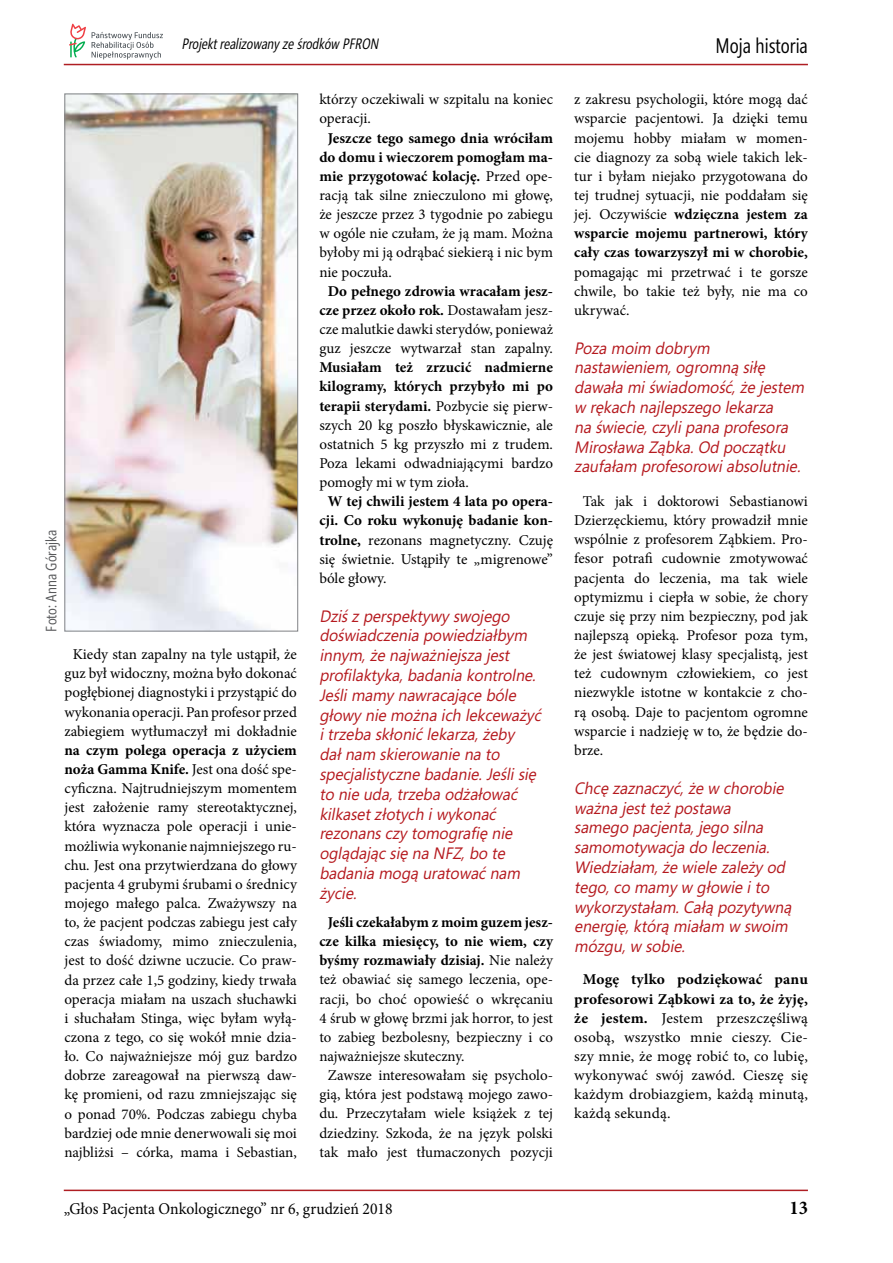
<style>
.page{position:relative;width:893px;height:1263px;background:#fff}
.page>*{position:absolute;margin:0;border:0;box-sizing:border-box;transform-origin:0 0}
.t1{font:21px "Segoe Condensed";color:#000;scale:.95 1}
.t2{font:700 19.5px "Minion Pro";color:#000;scale:.95 1}
.t3{font:italic 16.5px/19.8px "Segoe";color:#b5191e;scale:.95 1}
.t4{font:16.5px "Minion Pro";color:#000;scale:.95 1}
.t5{font:15px/19.2px "Minion Pro";color:#000;text-align:justify}
.t6{font:700 15px "Minion Pro";color:#000}
.t7{font:italic 15px "Segoe Condensed";color:#000;scale:.95 1}
.t8{font:15px "Segoe Condensed";color:#58595b}
.s1{font-weight:700}
.s2{font-weight:400}
</style>
<div class="page">
<hr style="left:64px;top:64px;width:744px;height:1px;background:#af1e23">
<hr style="left:64px;top:1189px;width:744px;height:2px;background:#af1e23">
<svg style="left:92px;top:32px;width:71px;height:28px"></svg>
<svg style="left:69px;top:24px;width:17px;height:34px"></svg>
<img style="left:66px;top:96px;width:230px;height:533px">
<div style="left:64px;top:94px;width:234px;height:537px;border:1px solid #808285"></div>
<p class="t7" style="left:181px;top:34px;width:212px">Projektrealizowanyześrodków PFRON</p>
<h1 class="t1" style="left:716px;top:33px;width:99px">Moja historia</h1>
<p class="t8" style="left:42px;top:631px;width:103px;rotate:-90deg">Foto: Anna Górajka</p>
<p class="t5" style="left:64px;top:645px;width:234px;text-align:center">Kiedy stan zapalny na tyle ustąpił, że guz był widoczny, można było dokonać pogłębionej diagnostyki i przystąpić do wykonania operacji. Pan profesor przed zabiegiem wytłumaczył mi dokładnie</p>
<p class="t5" style="left:64px;top:740px;width:234px"><span class="s1">na czym polega operacja z użyciem noża Gamma Knife.</span> Jest ona dość spe&shy;cyficzna. Najtrudniejszym momentem jest założenie ramy stereotaktycznej, która wyznacza pole operacji i unie&shy;możliwia wykonanie najmniejszego ru&shy;chu. Jest ona przytwierdzana do głowy pacjenta 4 grubymi śrubami o średnicy mojego małego palca. Zważywszy na to, że pacjent podczas zabiegu jest cały czas świadomy, mimo znieczulenia, jest to dość dziwne uczucie. Co praw&shy;da przez całe 1,5 godziny, kiedy trwała operacja miałam na uszach słuchawki i słuchałam Stinga, więc byłam wyłą&shy;czona z tego, co się wokół mnie dzia&shy;ło. Co najważniejsze mój guz bardzo dobrze zareagował na pierwszą daw&shy;kę promieni, od razu zmniejszając się o ponad 70%. Podczas zabiegu chyba bardziej ode mnie denerwowali się moi najbliżsi – córka, mama i Sebastian,</p>
<p class="t5" style="left:319px;top:90px;width:235px">którzy oczekiwali w szpitalu na koniec operacji.</p>
<p class="t5" style="left:319px;top:128px;width:235px;text-indent:9px"><span class="s1">Jeszcze tego samego dnia wróciłam do domu i wieczorem pomogłam ma&shy;mie przygotować kolację.</span> Przed ope&shy;racją tak silne znieczulono mi głowę, że jeszcze przez 3 tygodnie po zabiegu w ogóle nie czułam, że ją mam. Można byłoby mi ją odrąbać siekierą i nic bym nie poczuła.</p>
<p class="t5" style="left:319px;top:281px;width:235px;text-align:center"><span class="s1">Do pełnego zdrowia wracałam jesz&shy;cze przez około rok.</span> Dostawałam jesz&shy;cze malutkie dawki sterydów, ponieważ guz jeszcze wytwarzał stan zapalny.</p>
<p class="t5" style="left:319px;top:358px;width:235px"><span class="s1">Musiałam też zrzucić nadmierne kilogramy, których przybyło mi po terapii sterydami.</span> Pozbycie się pierw&shy;szych 20 kg poszło błyskawicznie, ale ostatnich 5 kg przyszło mi z trudem.<br>Poza lekami odwadniającymi bardzo pomogły mi w tym zioła.</p>
<p class="t5" style="left:319px;top:492px;width:235px;text-indent:9px"><span class="s1">W tej chwili jestem 4 lata po opera&shy;cji. Co roku wykonuję badanie kon&shy;trolne,</span> rezonans magnetyczny. Czuję się świetnie. Ustąpiły te „migrenowe” bóle głowy.</p>
<p class="t3" style="left:319px;top:605px;width:239px">Dziśz perspektywy swojego doświadczenia powiedziałbym innym,że najważniejsza jest profilaktyka,badania kontrolne.<br>Jeślimamy nawracające bóle głowy nie można ich lekceważyć i trzeba skłonić lekarza,żeby dałnam skierowanie na to specjalistyczne badanie.Jeślisię to nie uda,trzeba odżałować kilkasetzłotych i wykonać rezonansczy tomografię nie oglądając się na NFZ,bo te badania mogą uratować nam życie.</p>
<p class="t6" style="left:328px;top:912px;width:227px">Jeśli czekałabym z moim guzem jesz-</p>
<p class="t6" style="left:319px;top:931px;width:235px">cze kilka miesięcy, to nie wiem, czy</p>
<p class="t6" style="left:319px;top:950px;width:235px">byśmy rozmawiały dzisiaj. <span class="s2">Nie należy</span></p>
<p class="t5" style="left:319px;top:970px;width:235px">też obawiać się samego leczenia, ope-</p>
<p class="t5" style="left:319px;top:989px;width:235px">racji, bo choć opowieść o wkręcaniu</p>
<p class="t5" style="left:319px;top:1008px;width:235px">4 śrub w głowę brzmi jak horror, to jest</p>
<p class="t5" style="left:319px;top:1027px;width:235px">to zabieg bezbolesny, bezpieczny i co</p>
<p class="t5" style="left:319px;top:1047px;width:147px">najważniejsze skuteczny.</p>
<p class="t5" style="left:328px;top:1066px;width:227px">Zawsze interesowałam się psycholo-</p>
<p class="t5" style="left:319px;top:1085px;width:235px">gią, która jest podstawą mojego zawo-</p>
<p class="t5" style="left:319px;top:1104px;width:235px">du. Przeczytałam wiele książek z tej</p>
<p class="t5" style="left:319px;top:1123px;width:235px">dziedziny. Szkoda, że na język polski</p>
<p class="t5" style="left:319px;top:1142px;width:235px">tak mało jest tłumaczonych pozycji</p>
<p class="t5" style="left:574px;top:90px;width:235px">z zakresu psychologii, które mogą dać wsparcie pacjentowi. Ja dzięki temu mojemu hobby miałam w momen&shy;cie diagnozy za sobą wiele takich lek&shy;tur i byłam niejako przygotowana do tej trudnej sytuacji, nie poddałam się jej. Oczywiście <span class="s1">wdzięczna jestem za wsparcie mojemu partnerowi, który cały czas towarzyszył mi w chorobie,</span></p>
<p class="t5" style="left:574px;top:262px;width:235px">pomagając mi przetrwać i te gorsze chwile, bo takie też były, nie ma co ukrywać.</p>
<p class="t3" style="left:574px;top:337px;width:247px">Poza moim dobrym nastawieniem,ogromną siłę dawała miświadomość,że jestem w rękach najlepszego lekarza<br>na świecie,czylipana profesora<br>Mirosława Ząbka.Od początku zaufałam profesorowiabsolutnie.</p>
<p class="t5" style="left:574px;top:492px;width:235px;text-indent:9px">Tak jak i doktorowi Sebastianowi Dzierzęckiemu, który prowadził mnie wspólnie z profesorem Ząbkiem. Pro&shy;fesor potrafi cudownie zmotywować pacjenta do leczenia, ma tak wiele optymizmu i ciepła w sobie, że chory czuje się przy nim bezpieczny, pod jak najlepszą opieką. Profesor poza tym, że jest światowej klasy specjalistą, jest też cudownym człowiekiem, co jest niezwykle istotne w kontakcie z cho&shy;rą osobą. Daje to pacjentom ogromne wsparcie i nadzieję w to, że będzie do&shy;brze.</p>
<p class="t3" style="left:574px;top:778px;width:234px">Chcę zaznaczyć,że w chorobie ważna jestteżpostawa samego pacjenta,jego silna samomotywacja do leczenia.<br>Wiedziałam,że wiele zależy od tego,co mamy w głowie i to wykorzystałam.Całą pozytywną energię,którą miałam w swoim mózgu,w sobie.</p>
<p class="t5" style="left:574px;top:970px;width:235px;text-indent:8px"><span class="s1">Mogę tylko podziękować panu profesorowi Ząbkowi za to, że żyję, że jestem.</span> Jestem przeszczęśliwą osobą, wszystko mnie cieszy. Cie&shy;szy mnie, że mogę robić to, co lubię, wykonywać swój zawód. Cieszę się każdym drobiazgiem, każdą minutą, każdą sekundą.</p>
<p class="t4" style="left:64px;top:1198px;width:348px">„Głos Pacjenta Onkologicznego” nr 6, grudzień 2018</p>
<h2 class="t2" style="left:789px;top:1194px;width:21px">13</h2>
</div>
